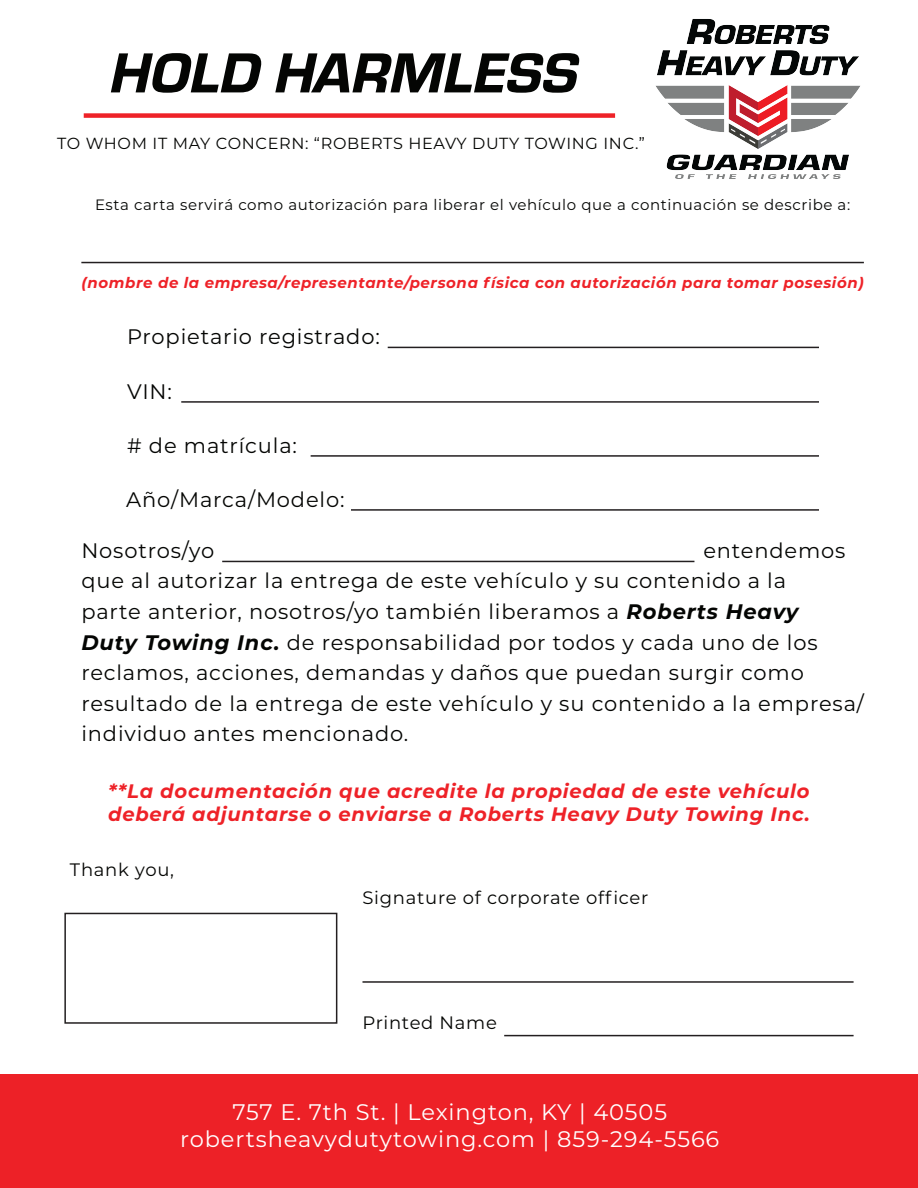
<style>
.page{position:relative;width:918px;height:1188px;background:#fff}
.page>*{position:absolute;margin:0;border:0;box-sizing:border-box;transform-origin:0 0}
.t1{font:58.5px "Eurostile Hea Ita";color:#040503}
.t2{font:22.5px "Montserrat";letter-spacing:.04em;color:#fff}
.t3{font:21px/30.6px "Montserrat";letter-spacing:.04em;color:#040503}
.t4{font:italic 700 19.5px/23.4px "Montserrat";letter-spacing:.04em;color:#ee2228}
.t5{font:18px "Montserrat";letter-spacing:.04em;color:#040503}
.t6{font:16.05px "Montserrat";letter-spacing:.04em;color:#040503}
.t7{font:15px "Montserrat";letter-spacing:.04em;color:#040503}
.t8{font:italic 700 15px "Montserrat";letter-spacing:.04em;color:#ee2228}
.s1{font-weight:700;font-style:italic}
</style>
<div class="page">
<div style="left:0;top:1074px;width:918px;height:114px;background:#ed2127"></div>
<img style="left:656px;top:19px;width:204px;height:160px">
<div style="left:84px;top:113px;width:531px;height:5px;background:#ee2228"></div>
<hr style="left:81px;top:262px;width:783px;height:1px;background:#231f20">
<hr style="left:222px;top:561px;width:472px;height:1px;background:#231f20">
<hr style="left:388px;top:347px;width:431px;height:1px;background:#231f20">
<hr style="left:181px;top:401px;width:638px;height:2px;background:#231f20">
<hr style="left:311px;top:455px;width:508px;height:2px;background:#231f20">
<hr style="left:351px;top:509px;width:468px;height:2px;background:#231f20">
<hr style="left:362px;top:981px;width:492px;height:2px;background:#231f20">
<hr style="left:504px;top:1035px;width:350px;height:1px;background:#231f20">
<svg style="left:64px;top:912px;width:274px;height:112px"></svg>
<p class="t1" style="left:110px;top:32px;width:469px">HOLD HARMLESS</p>
<p class="t6" style="left:57px;top:132px;width:589px">TO WHOM IT MAY CONCERN: “ROBERTS HEAVY DUTY TOWING INC.”</p>
<p class="t7" style="left:95px;top:194px;width:757px">Esta carta servirá como autorización para liberar el vehículo que a continuación se describe a:</p>
<p class="t8" style="left:82px;top:271px;width:784px">(nombre de la empresa/representante/persona física con autorización para tomar posesión)</p>
<p class="t3" style="left:127px;top:320px;width:254px">Propietario registrado:</p>
<p class="t3" style="left:127px;top:376px;width:46px">VIN:</p>
<p class="t3" style="left:127px;top:430px;width:171px"># de matrícula:</p>
<p class="t3" style="left:126px;top:484px;width:220px">Año/Marca/Modelo:</p>
<p class="t3" style="left:81px;top:534px;width:134px">Nosotros/yo</p>
<p class="t3" style="left:81px;top:534px;width:784px;text-indent:622px">entendemos que al autorizar la entrega de este vehículo y su contenido a la<br>parte anterior, nosotros/yo también liberamos a <span class="s1">Roberts Heavy<br>Duty Towing Inc.</span> de responsabilidad por todos y cada uno de los reclamos, acciones, demandas y daños que puedan surgir como resultado de la entrega de este vehículo y su contenido a la empresa/ individuo antes mencionado.</p>
<p class="t4" style="left:108px;top:778px;width:703px">**La documentación que acredite la propiedad de este vehículo deberá adjuntarse o enviarse a Roberts Heavy Duty Towing Inc.</p>
<p class="t5" style="left:70px;top:857px;width:106px">Thank you,</p>
<p class="t5" style="left:362px;top:886px;width:287px">Signature of corporate officer</p>
<p class="t5" style="left:362px;top:1011px;width:136px">Printed Name</p>
<p class="t2" style="left:232px;top:1096px;width:436px">757 E. 7th St. | Lexington, KY | 40505</p>
<p class="t2" style="left:180px;top:1123px;width:541px">robertsheavydutytowing.com | 859-294-5566</p>
</div>
